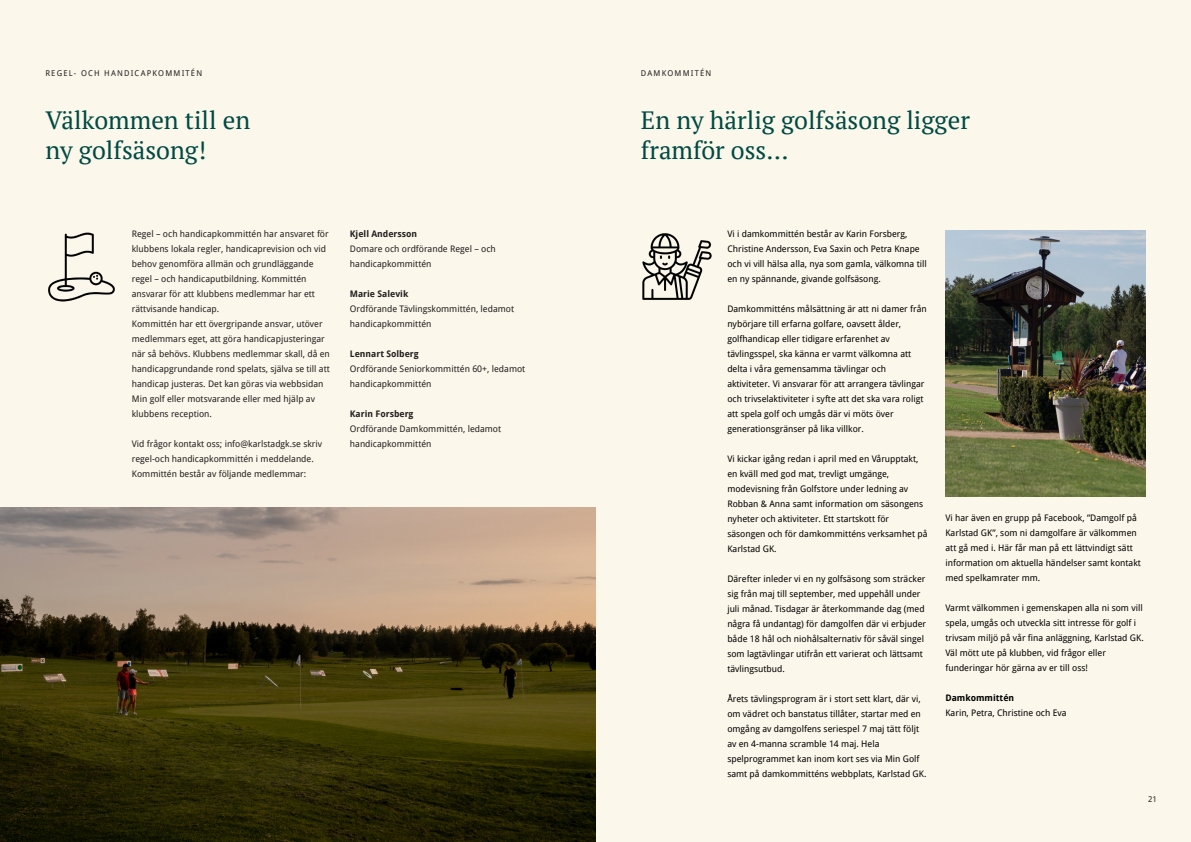
<style>
.page{position:relative;width:1191px;height:842px;background:#fbf7ea}
.page>*{position:absolute;margin:0;border:0;box-sizing:border-box;transform-origin:0 0}
.t1{font:25px/30px "PT Serif";color:#004a44}
.t2{font:9px/15px "Droid Sans";color:#000}
.t3{font:9px/15px "Droid Sans";color:#231f20}
.t4{font:700 9px "Droid Sans";color:#231f20}
.t5{font:700 9px "Droid Sans";color:#000}
.t6{font:8px "Droid Sans";letter-spacing:.15em;color:#231f20}
</style>
<div class="page">
<img style="left:0;top:508px;width:595px;height:334px">
<img style="left:48px;top:232px;width:67px;height:70px">
<img style="left:642px;top:233px;width:70px;height:67px">
<img style="left:945px;top:230px;width:200px;height:266px">
<p class="t6" style="left:45px;top:67px;width:158px">REGEL- OCH HANDICAPKOMMITÉN</p>
<h1 class="t1" style="left:45px;top:105px;width:206px">Välkommen till en ny golfsäsong!</h1>
<p class="t3" style="left:132px;top:226px;width:200px">Regel – och handicapkommittén har ansvaret för klubbens lokala regler, handicaprevision och vid behov genomföra allmän och grundläggande regel – och handicaputbildning. Kommittén ansvarar för att klubbens medlemmar har ett rättvisande handicap.<br>Kommittén har ett övergripande ansvar, utöver medlemmars eget, att göra handicapjusteringar när så behövs. Klubbens medlemmar skall, då en handicapgrundande rond spelats, själva se till att handicap justeras. Det kan göras via webbsidan Min golf eller motsvarande eller med hjälp av klubbens reception.</p>
<p class="t3" style="left:132px;top:436px;width:192px">Vid frågor kontakt oss; info@karlstadgk.se skriv regel-och handicapkommittén i meddelande.<br>Kommittén består av följande medlemmar:</p>
<p class="t4" style="left:350px;top:227px;width:69px">Kjell Andersson</p>
<p class="t3" style="left:350px;top:241px;width:147px">Domare och ordförande Regel – och handicapkommittén</p>
<p class="t4" style="left:350px;top:287px;width:60px">Marie Salevik</p>
<p class="t3" style="left:350px;top:301px;width:166px">Ordförande Tävlingskommittén, ledamot handicapkommittén</p>
<p class="t4" style="left:350px;top:347px;width:70px">Lennart Solberg</p>
<p class="t3" style="left:350px;top:361px;width:177px">Ordförande Seniorkommittén 60+, ledamot handicapkommittén</p>
<p class="t4" style="left:350px;top:407px;width:65px">Karin Forsberg</p>
<p class="t3" style="left:350px;top:421px;width:153px">Ordförande Damkommittén, ledamot handicapkommittén</p>
<p class="t6" style="left:641px;top:67px;width:72px">DAMKOMMITÉN</p>
<h1 class="t1" style="left:641px;top:105px;width:330px">En ny härlig golfsäsong ligger framför oss…</h1>
<p class="t2" style="left:727px;top:226px;width:201px">Vi i damkommittén består av Karin Forsberg, Christine Andersson, Eva Saxin och Petra Knape och vi vill hälsa alla, nya som gamla, välkomna till en ny spännande, givande golfsäsong.</p>
<p class="t2" style="left:727px;top:301px;width:201px">Damkommitténs målsättning är att ni damer från nybörjare till erfarna golfare, oavsett ålder, golfhandicap eller tidigare erfarenhet av tävlingsspel, ska känna er varmt välkomna att delta i våra gemensamma tävlingar och aktiviteter. Vi ansvarar för att arrangera tävlingar och trivselaktiviteter i syfte att det ska vara roligt att spela golf och umgås där vi möts över generationsgränser på lika villkor.</p>
<p class="t2" style="left:727px;top:451px;width:202px">Vi kickar igång redan i april med en Vårupptakt, en kväll med god mat, trevligt umgänge, modevisning från Golfstore under ledning av Robban &amp; Anna samt information om säsongens nyheter och aktiviteter. Ett startskott för säsongen och för damkommitténs verksamhet på Karlstad GK.</p>
<p class="t2" style="left:727px;top:571px;width:200px">Därefter inleder vi en ny golfsäsong som sträcker sig från maj till september, med uppehåll under juli månad. Tisdagar är återkommande dag (med några få undantag) för damgolfen där vi erbjuder både 18 hål och niohålsalternativ för såväl singel som lagtävlingar utifrån ett varierat och lättsamt tävlingsutbud.</p>
<p class="t2" style="left:727px;top:691px;width:201px">Årets tävlingsprogram är i stort sett klart, där vi, om vädret och banstatus tillåter, startar med en omgång av damgolfens seriespel 7 maj tätt följt av en 4-manna scramble 14 maj. Hela spelprogrammet kan inom kort ses via Min Golf samt på damkommitténs webbplats, Karlstad GK.</p>
<p class="t2" style="left:945px;top:510px;width:197px">Vi har även en grupp på Facebook, ”Damgolf på Karlstad GK”, som ni damgolfare är välkommen att gå med i. Här får man på ett lättvindigt sätt information om aktuella händelser samt kontakt med spelkamrater mm.</p>
<p class="t2" style="left:945px;top:600px;width:200px">Varmt välkommen i gemenskapen alla ni som vill spela, umgås och utveckla sitt intresse för golf i trivsam miljö på vår fina anläggning, Karlstad GK.<br>Väl mött ute på klubben, vid frågor eller funderingar hör gärna av er till oss!</p>
<p class="t5" style="left:945px;top:692px;width:70px">Damkommittén</p>
<p class="t2" style="left:945px;top:705px;width:123px">Karin, Petra, Christine och Eva</p>
<p class="t6" style="left:34px;top:793px;width:10px">20</p>
<p class="t6" style="left:1148px;top:793px;width:10px">21</p>
</div>
